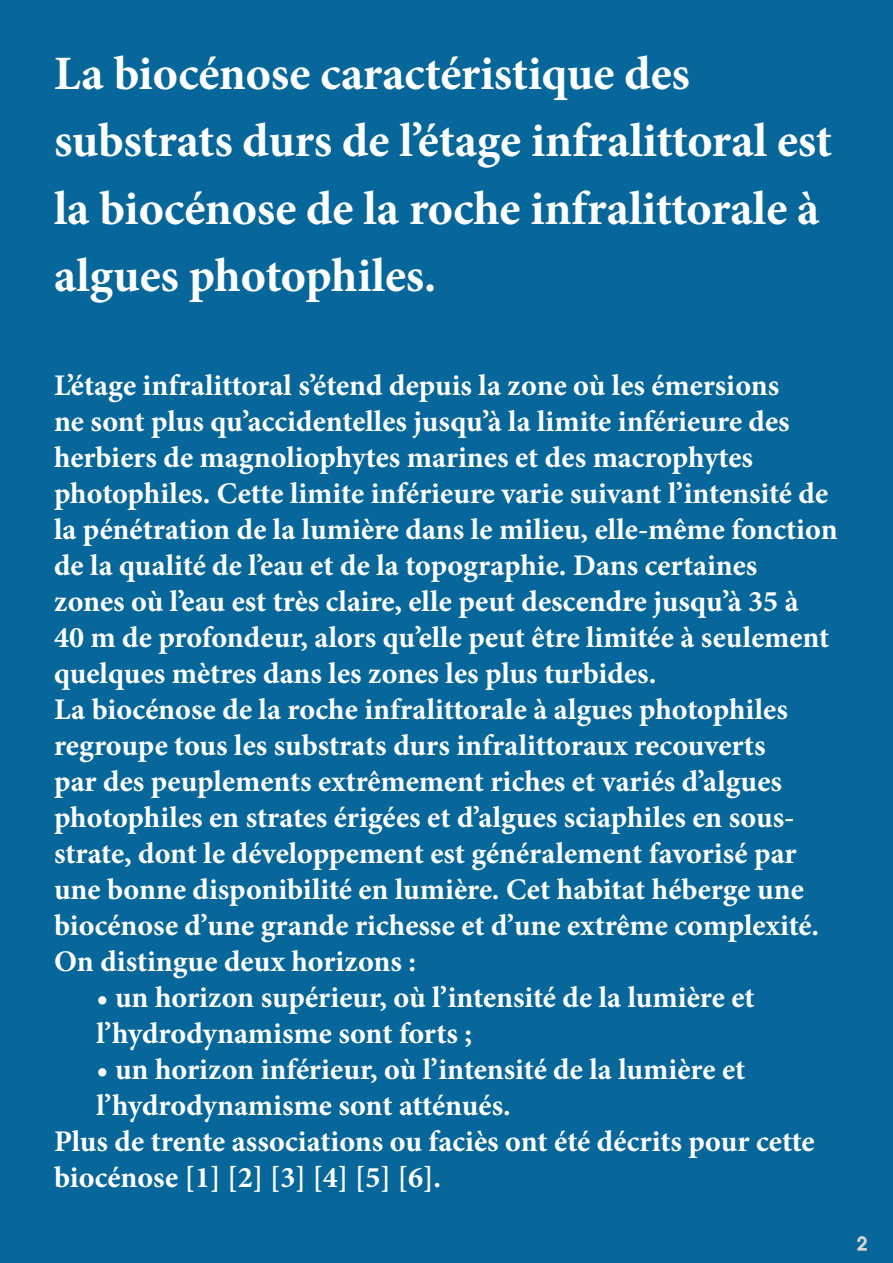
<style>
.page{position:relative;width:893px;height:1263px;background:#07679a}
.page>*{position:absolute;margin:0;border:0;box-sizing:border-box;transform-origin:0 0}
.t1{font:700 48px/67.5px "Minion Pro";letter-spacing:-.005em;color:#fff}
.t2{font:700 30px/36px "Minion Pro";color:#fff}
.t3{font:500 18px "Avant Garde LT";color:#dadada}
</style>
<div class="page">
<svg style="left:857px;top:1236px;width:10px;height:15px"></svg>
<h1 class="t1" style="left:54px;top:39px;width:779px">La biocénose caractéristique des substrats durs de l’étage infralittoral est la biocénose de la roche infralittorale à algues photophiles.</h1>
<p class="t2" style="left:54px;top:367px;width:785px">L’étage infralittoral s’étend depuis la zone où les émersions<br>ne sont plus qu’accidentelles jusqu’à la limite inférieure des herbiers de magnoliophytes marines et des macrophytes photophiles. Cette limite inférieure varie suivant l’intensité de la pénétration de la lumière dans le milieu, elle-même fonction de la qualité de l’eau et de la topographie. Dans certaines<br>zones où l’eau est très claire, elle peut descendre jusqu’à 35 à<br>40 m de profondeur, alors qu’elle peut être limitée à seulement quelques mètres dans les zones les plus turbides.<br>La biocénose de la roche infralittorale à algues photophiles regroupe tous les substrats durs infralittoraux recouverts<br>par des peuplements extrêmement riches et variés d’algues photophiles en strates érigées et d’algues sciaphiles en sous&shy;strate, dont le développement est généralement favorisé par une bonne disponibilité en lumière. Cet habitat héberge une biocénose d’une grande richesse et d’une extrême complexité.<br>On distingue deux horizons :</p>
<p class="t2" style="left:97px;top:979px;width:660px">• un horizon supérieur, où l’intensité de la lumière et l’hydrodynamisme sont forts ;</p>
<p class="t2" style="left:97px;top:1051px;width:650px">• un horizon inférieur, où l’intensité de la lumière et</p>
<p class="t2" style="left:97px;top:1087px;width:416px">l’hydrodynamisme sont atténués.</p>
<p class="t2" style="left:54px;top:1123px;width:762px">Plus de trente associations ou faciès ont été décrits pour cette</p>
<p class="t2" style="left:54px;top:1159px;width:389px">biocénose [1] [2] [3] [4] [5] [6].</p>
<p class="t3" style="left:857px;top:1232px;width:11px">2</p>
</div>
